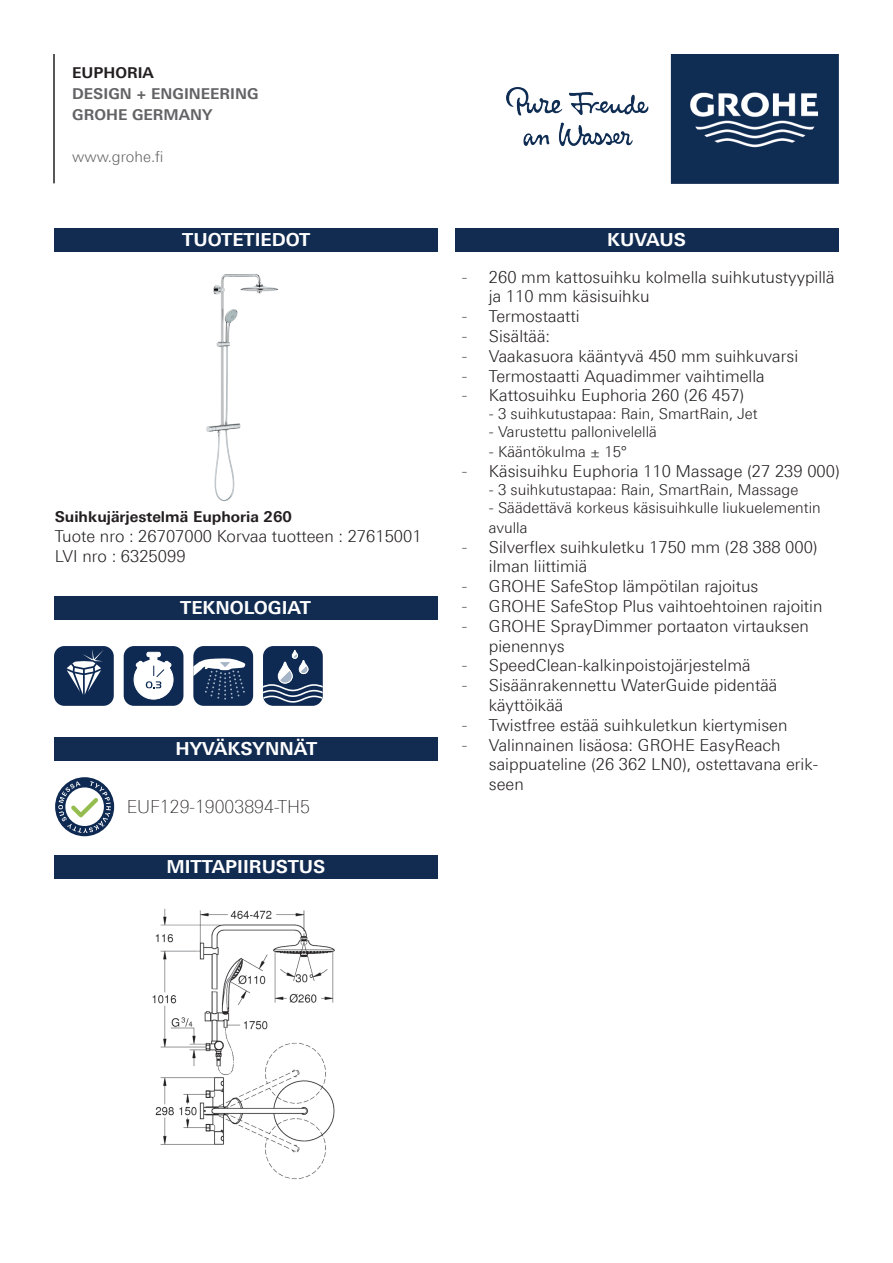
<style>
.page{position:relative;width:893px;height:1263px;background:#fff}
.page>*{position:absolute;margin:0;border:0;box-sizing:border-box;transform-origin:0 0}
.t1{font:700 18px "Linotype Univers 630";color:#fff}
.t2{font:100 18px "Linotype Univers 230";color:#231f20}
.t3{font:300 16.5px/19.8px "Linotype Univers 330";color:#231f20}
.t4{font:300 15px/19.8px "Linotype Univers 330";color:#231f20}
.t5{font:700 15px "Linotype Univers 630";color:#231f20}
.t6{font:700 15px/21px "Linotype Univers 630";color:#636366}
.t7{font:300 15px "Linotype Univers 330";color:#636366}
.s1{font-family:"Linotype Univers 230";font-weight:100;font-size:18px}
</style>
<div class="page">
<div style="left:193px;top:646px;width:60px;height:60px;background:#0e2952;border-radius:10px"></div>
<svg style="left:193px;top:658px;width:53px;height:42px"></svg>
<hr style="left:53px;top:54px;width:2px;height:129px;background:#231f20">
<img style="left:506px;top:54px;width:333px;height:129px">
<div style="left:55px;top:228px;width:383px;height:23px;background:#122c51"></div>
<div style="left:455px;top:228px;width:383px;height:23px;background:#122c51"></div>
<div style="left:54px;top:597px;width:383px;height:23px;background:#122c51"></div>
<div style="left:55px;top:777px;width:59px;height:59px;background:#0e2952;border-radius:50%"></div>
<svg style="left:58px;top:781px;width:53px;height:52px"></svg>
<div style="left:55px;top:738px;width:383px;height:23px;background:#122c51"></div>
<div style="left:54px;top:646px;width:60px;height:60px;background:#0e2952;border-radius:10px"></div>
<svg style="left:67px;top:649px;width:36px;height:46px"></svg>
<div style="left:124px;top:646px;width:59px;height:60px;background:#0e2952;border-radius:10px"></div>
<svg style="left:134px;top:652px;width:39px;height:47px"></svg>
<svg style="left:156px;top:669px;width:8px;height:8px"></svg>
<img style="left:206px;top:274px;width:52px;height:228px">
<div style="left:54px;top:855px;width:384px;height:24px;background:#122c51"></div>
<img style="left:152px;top:908px;width:183px;height:272px">
<div style="left:263px;top:646px;width:60px;height:60px;background:#0e2952;border-radius:10px"></div>
<svg style="left:263px;top:649px;width:60px;height:54px"></svg>
<p class="t5" style="left:72px;top:64px;width:83px">EUPHORIA</p>
<p class="t6" style="left:72px;top:83px;width:188px">DESIGN + ENGINEERING<br>GROHE GERMANY</p>
<p class="t7" style="left:72px;top:148px;width:93px">www.grohe.fi</p>
<p class="t1" style="left:182px;top:228px;width:130px">TUOTETIEDOT</p>
<p class="t5" style="left:55px;top:508px;width:239px">Suihkujärjestelmä Euphoria 260</p>
<p class="t3" style="left:55px;top:526px;width:368px">Tuote nro : 26707000 Korvaa tuotteen : 27615001</p>
<p class="t3" style="left:55px;top:546px;width:132px">LVI nro : 6325099</p>
<p class="t1" style="left:180px;top:597px;width:132px">TEKNOLOGIAT</p>
<p class="t1" style="left:175px;top:738px;width:143px">HYVÄKSYNNÄT</p>
<p class="t2" style="left:127px;top:797px;width:185px">EUF129-19003894-TH5</p>
<p class="t1" style="left:167px;top:856px;width:160px">MITTAPIIRUSTUS</p>
<p class="t1" style="left:607px;top:228px;width:80px">KUVAUS</p>
<p class="t3" style="left:489px;top:267px;width:347px;text-indent:-27px"><span class="s1">-</span> 260 mm kattosuihku kolmella suihkutustyypillä ja 110 mm käsisuihku</p>
<p class="t3" style="left:462px;top:306px;width:119px"><span class="s1">-</span> Termostaatti</p>
<p class="t3" style="left:462px;top:326px;width:90px"><span class="s1">-</span> Sisältää:</p>
<p class="t3" style="left:462px;top:346px;width:338px"><span class="s1">-</span> Vaakasuora kääntyvä 450 mm suihkuvarsi</p>
<p class="t3" style="left:462px;top:366px;width:304px"><span class="s1">-</span> Termostaatti Aquadimmer vaihtimella</p>
<p class="t3" style="left:462px;top:385px;width:284px"><span class="s1">-</span> Kattosuihku Euphoria 260 (26 457)</p>
<p class="t4" style="left:489px;top:404px;width:270px">- 3 suihkutustapaa: Rain, SmartRain, Jet</p>
<p class="t4" style="left:489px;top:422px;width:170px">- Varustettu pallonivelellä</p>
<p class="t4" style="left:489px;top:442px;width:139px">- Kääntökulma ± 15°</p>
<p class="t3" style="left:462px;top:461px;width:379px"><span class="s1">-</span> Käsisuihku Euphoria 110 Massage (27 239 000)</p>
<p class="t4" style="left:489px;top:479px;width:311px">- 3 suihkutustapaa: Rain, SmartRain, Massage</p>
<p class="t4" style="left:489px;top:497px;width:334px">- Säädettävä korkeus käsisuihkulle liukuelementin avulla</p>
<p class="t3" style="left:489px;top:537px;width:330px;text-indent:-27px"><span class="s1">-</span> Silverflex suihkuletku 1750 mm (28 388 000) ilman liittimiä</p>
<p class="t3" style="left:462px;top:576px;width:298px"><span class="s1">-</span> GROHE SafeStop lämpötilan rajoitus</p>
<p class="t3" style="left:462px;top:596px;width:362px"><span class="s1">-</span> GROHE SafeStop Plus vaihtoehtoinen rajoitin</p>
<p class="t3" style="left:489px;top:616px;width:322px;text-indent:-27px"><span class="s1">-</span> GROHE SprayDimmer portaaton virtauksen pienennys</p>
<p class="t3" style="left:462px;top:655px;width:290px"><span class="s1">-</span> SpeedClean-kalkinpoistojärjestelmä</p>
<p class="t3" style="left:489px;top:675px;width:290px;text-indent:-27px"><span class="s1">-</span> Sisäänrakennettu WaterGuide pidentää käyttöikää</p>
<p class="t3" style="left:462px;top:715px;width:327px"><span class="s1">-</span> Twistfree estää suihkuletkun kiertymisen</p>
<p class="t3" style="left:489px;top:735px;width:331px;text-indent:-27px"><span class="s1">-</span> Valinnainen lisäosa: GROHE EasyReach saippuateline (26 362 LN0), ostettavana erik&shy;seen</p>
</div>
